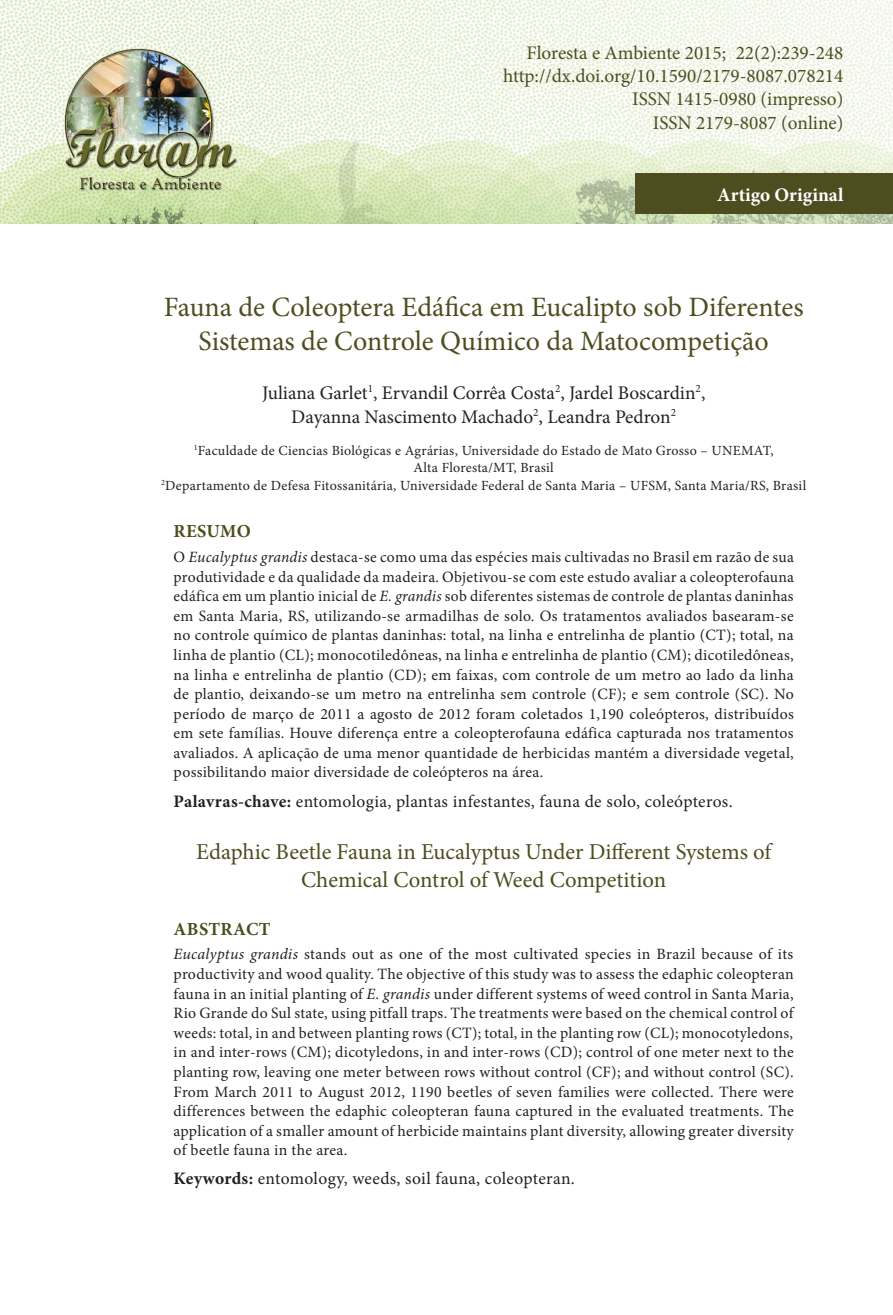
<style>
.page{position:relative;width:893px;height:1315px;background:#fff}
.page>*{position:absolute;margin:0;border:0;box-sizing:border-box;transform-origin:0 0}
.ArticleTitle{font:28px/34.3px "Minion Pro";color:#4d4d1f;text-align:center}
.ArticleTitle-Trans1{font:22.75px/28px "Minion Pro";color:#4d4d1f;text-align:center}
.HeaderMasterA{font:19.25px "Minion Pro";color:#4d4d1f}
.Authors{font:19.25px/23.8px "Minion Pro";color:#231f20;text-align:center}
.ArticleTypeAlt{font:700 19.25px "Minion Pro";color:#fff}
.AbstractTitle-Trans1{font:700 18.38px "Minion Pro";letter-spacing:.02em;color:#4d4d1f}
.AbstractTitle{font:700 18.38px "Minion Pro";letter-spacing:.015em;color:#4d4d1f}
.Keywords{font:17.5px "Minion Pro";letter-spacing:.02em;color:#231f20}
.Keywords-Trans1{font:17.5px "Minion Pro";letter-spacing:.02em;color:#231f20}
.Abstract{font:15.75px/19.6px "Minion Pro";letter-spacing:.02em;color:#231f20;text-align:justify}
.Abstract-Trans1{font:15.75px/19.6px "Minion Pro";letter-spacing:.02em;color:#231f20;text-align:justify}
.Affiliations{font:14px/17.5px "Minion Pro";letter-spacing:.02em;color:#231f20;text-align:center}
.s1{font-style:italic}
.s2{font-weight:700}
</style>
<div class="page">
<img style="left:0;top:0;width:893px;height:223px">
<div style="left:635px;top:174px;width:258px;height:40px;background:#4d4d1f"></div>
<p class="HeaderMasterA" style="left:526px;top:40px;width:318px">Floresta e Ambiente 2015; 22(2):239-248</p>
<p class="HeaderMasterA" style="left:503px;top:63px;width:342px">http://dx.doi.org/10.1590/2179-8087.078214</p>
<p class="HeaderMasterA" style="left:632px;top:86px;width:213px">ISSN 1415-0980 (impresso)</p>
<p class="HeaderMasterA" style="left:653px;top:109px;width:192px">ISSN 2179-8087 (online)</p>
<p class="ArticleTypeAlt" style="left:717px;top:181px;width:128px">Artigo Original</p>
<p class="ArticleTitle" style="left:164px;top:290px;width:642px">Fauna de Coleoptera Edáfica em Eucalipto sob Diferentes<br>Sistemas de Controle Químico da Matocompetição</p>
<p class="Authors" style="left:262px;top:381px;width:445px">Juliana Garlet<sup>1</sup>, Ervandil Corrêa Costa<sup>2</sup>, Jardel Boscardin<sup>2</sup>,<br>Dayanna Nascimento Machado<sup>2</sup>, Leandra Pedron<sup>2</sup></p>
<p class="Affiliations" style="left:194px;top:442px;width:581px"><sup>1</sup>Faculdade de Ciencias Biológicas e Agrárias, Universidade do Estado de Mato Grosso – UNEMAT,<br>Alta Floresta/MT, Brasil</p>
<p class="Affiliations" style="left:161px;top:477px;width:646px"><sup>2</sup>Departamento de Defesa Fitossanitária, Universidade Federal de Santa Maria – UFSM, Santa Maria/RS, Brasil</p>
<p class="AbstractTitle" style="left:174px;top:518px;width:79px">RESUMO</p>
<p class="Abstract" style="left:174px;top:547px;width:622px">O <span class="s1">Eucalyptus grandis</span> destaca-se como uma das espécies mais cultivadas no Brasil em razão de sua produtividade e da qualidade da madeira. Objetivou-se com este estudo avaliar a coleopterofauna edáfica em um plantio inicial de <span class="s1">E. grandis</span> sob diferentes sistemas de controle de plantas daninhas em Santa Maria, RS, utilizando-se armadilhas de solo. Os tratamentos avaliados basearam-se no controle químico de plantas daninhas: total, na linha e entrelinha de plantio (CT); total, na linha de plantio (CL); monocotiledôneas, na linha e entrelinha de plantio (CM); dicotiledôneas, na linha e entrelinha de plantio (CD); em faixas, com controle de um metro ao lado da linha de plantio, deixando-se um metro na entrelinha sem controle (CF); e sem controle (SC). No período de março de 2011 a agosto de 2012 foram coletados 1,190 coleópteros, distribuídos em sete famílias. Houve diferença entre a coleopterofauna edáfica capturada nos tratamentos avaliados. A aplicação de uma menor quantidade de herbicidas mantém a diversidade vegetal, possibilitando maior diversidade de coleópteros na área.</p>
<p class="Keywords" style="left:174px;top:789px;width:561px"><span class="s2">Palavras-chave:</span> entomologia, plantas infestantes, fauna de solo, coleópteros.</p>
<p class="ArticleTitle-Trans1" style="left:196px;top:838px;width:577px">Edaphic Beetle Fauna in Eucalyptus Under Different Systems of<br>Chemical Control of Weed Competition</p>
<p class="AbstractTitle-Trans1" style="left:174px;top:916px;width:99px">ABSTRACT</p>
<p class="Abstract-Trans1" style="left:174px;top:944px;width:622px"><span class="s1">Eucalyptus grandis</span> stands out as one of the most cultivated species in Brazil because of its productivity and wood quality. The objective of this study was to assess the edaphic coleopteran fauna in an initial planting of <span class="s1">E. grandis</span> under different systems of weed control in Santa Maria, Rio Grande do Sul state, using pitfall traps. The treatments were based on the chemical control of weeds: total, in and between planting rows (CT); total, in the planting row (CL); monocotyledons, in and inter-rows (CM); dicotyledons, in and inter-rows (CD); control of one meter next to the planting row, leaving one meter between rows without control (CF); and without control (SC).<br>From March 2011 to August 2012, 1190 beetles of seven families were collected. There were differences between the edaphic coleopteran fauna captured in the evaluated treatments. The application of a smaller amount of herbicide maintains plant diversity, allowing greater diversity of beetle fauna in the area.</p>
<p class="Keywords-Trans1" style="left:174px;top:1167px;width:403px"><span class="s2">Keywords:</span> entomology, weeds, soil fauna, coleopteran.</p>
</div>
